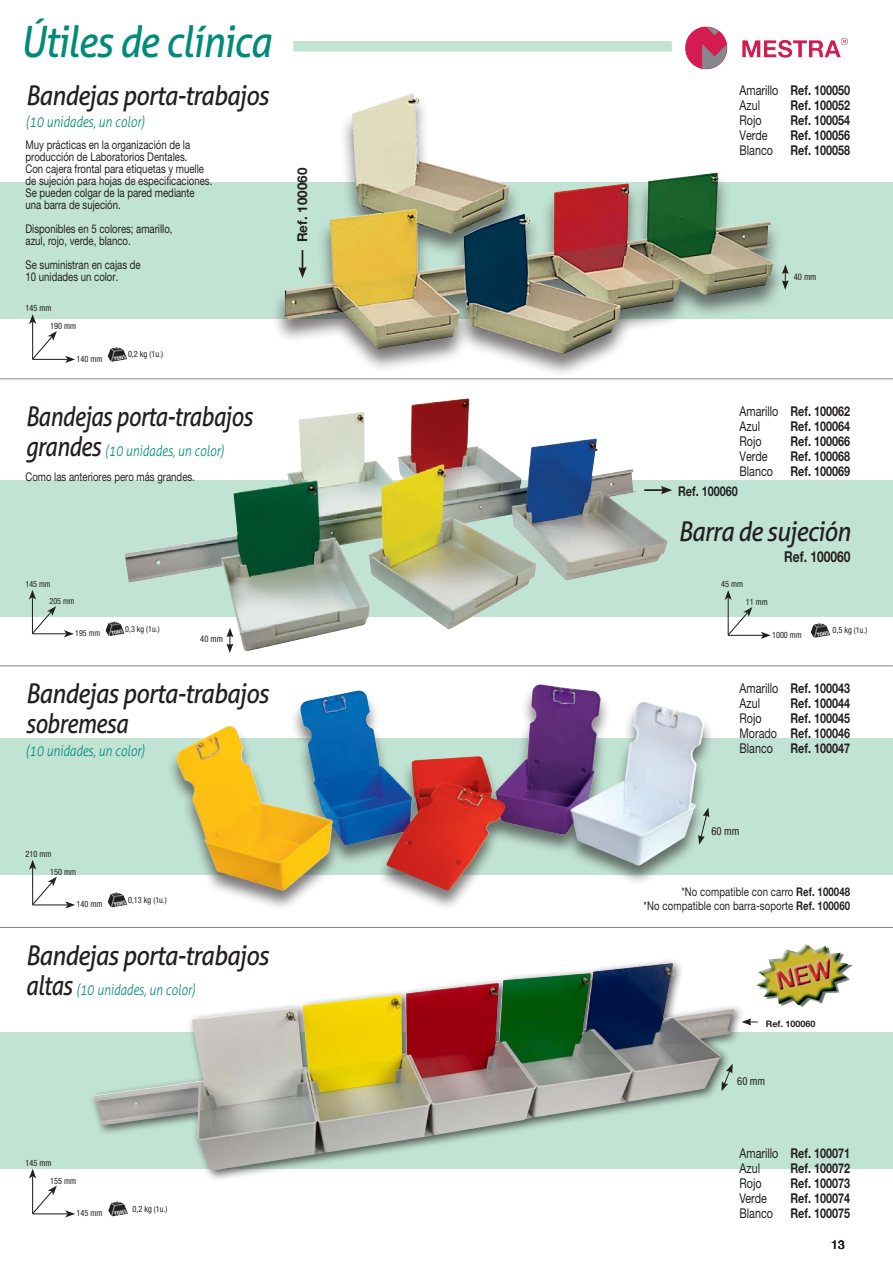
<style>
.page{position:relative;width:893px;height:1263px;background:#fff}
.page>*{position:absolute;margin:0;border:0;box-sizing:border-box;transform-origin:0 0}
.t1{font:italic 43.2px "Aller";letter-spacing:-.03em;color:#008b79;scale:.9 1}
.t2{font:italic 27px "Aller";letter-spacing:-.03em;color:#231f20;scale:.9 1}
.t3{font:italic 27px "Aller";letter-spacing:-.03em;color:#231f20;scale:.84 1}
.t4{font:italic 300 15px "Aller";color:#008b79;scale:.8 1}
.t5{font:700 15px "Helvetica Neue LT Std";color:#231f20;scale:.8 1}
.t6{font:700 13.5px "Helvetica Neue LT Std";color:#231f20;scale:.8 1}
.t7{font:13.5px "Helvetica Neue LT Std";color:#231f20;scale:.8 1}
.t8{font:700 13.5px "Helvetica Neue LT Std";color:#231f20}
.t9{font:12px/12px "Helvetica Neue LT Std";color:#231f20;scale:.8 1}
.t10{font:12px "Helvetica Neue LT Std";color:#231f20}
.t11{font:condensed 11.1px "Helvetica Neue LT Std";color:#231f20;scale:.95 1}
.t12{font:700 9px "Helvetica Neue LT Std";color:#231f20}
.t13{font:condensed 9px "Helvetica Neue LT Std";color:#231f20;scale:.95 1}
.t14{font:condensed 8.7px "Helvetica Neue LT Std";color:#231f20;scale:.95 1}
.t15{font:condensed 8.55px "Helvetica Neue LT Std";color:#231f20;scale:.95 1}
.s1{font-weight:400;font-size:27px;color:#231f20}
.s2{font-size:8.55px}
.s3{font-weight:400}
.s4{font-weight:700}
</style>
<div class="page">
<div style="left:0;top:738px;width:893px;height:136px;background:#c1e3d3"></div>
<div style="left:0;top:1033px;width:893px;height:136px;background:#c1e3d3"></div>
<div style="left:0;top:480px;width:893px;height:136px;background:#c1e3d3"></div>
<div style="left:0;top:183px;width:893px;height:136px;background:#c1e3d3"></div>
<div style="left:272px;top:93px;width:513px;height:286px;background:#231f20;opacity:.6"></div>
<img style="left:285px;top:94px;width:488px;height:260px">
<div style="left:166px;top:683px;width:549px;height:228px;background:#231f20;opacity:.6"></div>
<img style="left:174px;top:684px;width:531px;height:208px">
<img style="left:125px;top:398px;width:543px;height:254px">
<div style="left:88px;top:957px;width:658px;height:224px;background:#231f20;opacity:.75"></div>
<img style="left:408px;top:963px;width:263px;height:78px">
<img style="left:756px;top:944px;width:97px;height:63px">
<hr style="left:0;top:378px;width:893px;height:1px;background:#808285">
<hr style="left:0;top:665px;width:893px;height:1px;background:#808285">
<hr style="left:0;top:927px;width:893px;height:1px;background:#808285">
<img style="left:685px;top:26px;width:163px;height:44px">
<div style="left:293px;top:41px;width:379px;height:11px;background:#c1e3d3"></div>
<hr style="left:33px;top:359px;width:35px;height:1px;background:#231f20">
<svg style="left:65px;top:356px;width:10px;height:7px"></svg>
<hr style="left:32px;top:322px;width:1px;height:37px;background:#231f20">
<svg style="left:29px;top:314px;width:7px;height:10px"></svg>
<svg style="left:32px;top:331px;width:25px;height:29px"></svg>
<img style="left:108px;top:347px;width:19px;height:15px">
<hr style="left:728px;top:635px;width:35px;height:1px;background:#231f20">
<svg style="left:761px;top:632px;width:10px;height:7px"></svg>
<hr style="left:728px;top:598px;width:1px;height:37px;background:#231f20">
<svg style="left:725px;top:590px;width:7px;height:10px"></svg>
<svg style="left:727px;top:607px;width:25px;height:29px"></svg>
<img style="left:811px;top:623px;width:19px;height:15px">
<hr style="left:33px;top:904px;width:35px;height:1px;background:#231f20">
<svg style="left:65px;top:901px;width:10px;height:7px"></svg>
<hr style="left:32px;top:867px;width:1px;height:38px;background:#231f20">
<svg style="left:29px;top:860px;width:7px;height:9px"></svg>
<svg style="left:32px;top:877px;width:25px;height:29px"></svg>
<img style="left:108px;top:892px;width:19px;height:16px">
<hr style="left:33px;top:1213px;width:35px;height:1px;background:#231f20">
<svg style="left:65px;top:1210px;width:10px;height:7px"></svg>
<hr style="left:32px;top:1176px;width:1px;height:38px;background:#231f20">
<svg style="left:29px;top:1169px;width:7px;height:9px"></svg>
<svg style="left:32px;top:1185px;width:25px;height:30px"></svg>
<img style="left:108px;top:1201px;width:20px;height:15px">
<hr style="left:32px;top:633px;width:34px;height:1px;background:#231f20">
<svg style="left:64px;top:630px;width:10px;height:7px"></svg>
<hr style="left:32px;top:597px;width:1px;height:37px;background:#231f20">
<svg style="left:29px;top:590px;width:7px;height:10px"></svg>
<svg style="left:31px;top:606px;width:25px;height:29px"></svg>
<img style="left:105px;top:621px;width:19px;height:15px">
<svg style="left:298px;top:250px;width:9px;height:28px"></svg>
<hr style="left:644px;top:489px;width:20px;height:2px;background:#231f20">
<svg style="left:661px;top:486px;width:11px;height:8px"></svg>
<svg style="left:698px;top:807px;width:11px;height:38px"></svg>
<svg style="left:721px;top:1064px;width:12px;height:27px"></svg>
<svg style="left:741px;top:1018px;width:17px;height:7px"></svg>
<svg style="left:226px;top:628px;width:7px;height:25px"></svg>
<svg style="left:782px;top:265px;width:7px;height:25px"></svg>
<p class="t1" style="left:20px;top:15px;width:281px">Útiles de clínica</p>
<p class="t2" style="left:26px;top:79px;width:272px">Bandejas porta-trabajos</p>
<p class="t4" style="left:26px;top:113px;width:151px">(10 unidades, un color)</p>
<p class="t9" style="left:26px;top:138px;width:207px">Muy prácticas en la organización de la producción de Laboratorios Dentales.</p>
<p class="t9" style="left:26px;top:162px;width:235px">Con cajera frontal para etiquetas y muelle de sujeción para hojas de especificaciones.<br>Se pueden colgar de la pared mediante una barra de sujeción.</p>
<p class="t9" style="left:26px;top:222px;width:185px">Disponibles en 5 colores; amarillo, azul, rojo, verde, blanco.</p>
<p class="t9" style="left:26px;top:258px;width:146px">Se suministran en cajas de</p>
<p class="t9" style="left:26px;top:270px;width:118px">10 unidades un color.</p>
<p class="t14" style="left:26px;top:303px;width:29px">145 mm</p>
<p class="t14" style="left:50px;top:321px;width:29px">190 mm</p>
<p class="t14" style="left:76px;top:354px;width:29px">140 mm</p>
<p class="t14" style="left:128px;top:349px;width:39px">0,2 kg (1u.)</p>
<p class="t3" style="left:26px;top:400px;width:272px">Bandejas porta-trabajos</p>
<p class="t4" style="left:26px;top:442px;width:250px"><span class="s1">grandes</span> (10 unidades, un color)</p>
<p class="t9" style="left:26px;top:470px;width:213px">Como las anteriores pero más grandes.</p>
<p class="t8" style="left:294px;top:242px;width:76px;rotate:-90deg">Ref. 100060</p>
<p class="t15" style="left:26px;top:579px;width:28px">145 mm</p>
<p class="t15" style="left:50px;top:596px;width:28px">205 mm</p>
<p class="t15" style="left:75px;top:628px;width:28px">195 mm</p>
<p class="t15" style="left:125px;top:624px;width:38px">0,3 kg (1u.)</p>
<p class="t13" style="left:200px;top:634px;width:25px">40 mm</p>
<p class="t2" style="left:26px;top:677px;width:272px">Bandejas porta-trabajos</p>
<p class="t3" style="left:26px;top:707px;width:123px">sobremesa</p>
<p class="t4" style="left:26px;top:741px;width:151px">(10 unidades, un color)</p>
<p class="t14" style="left:26px;top:849px;width:29px">210 mm</p>
<p class="t14" style="left:50px;top:866px;width:29px">150 mm</p>
<p class="t14" style="left:76px;top:899px;width:29px">140 mm</p>
<p class="t14" style="left:128px;top:895px;width:42px">0,13 kg <span class="s2">(1u.)</span></p>
<p class="t2" style="left:26px;top:939px;width:272px">Bandejas porta-trabajos</p>
<p class="t4" style="left:26px;top:980px;width:214px"><span class="s1">altas</span> (10 unidades, un color)</p>
<p class="t14" style="left:26px;top:1157px;width:29px">145 mm</p>
<p class="t14" style="left:50px;top:1175px;width:29px">155 mm</p>
<p class="t14" style="left:76px;top:1208px;width:29px">145 mm</p>
<p class="t14" style="left:133px;top:1204px;width:38px">0,2 kg <span class="s2">(1u.)</span></p>
<p class="t6" style="left:739px;top:82px;width:140px"><span class="s3">Amarillo</span> Ref. 100050</p>
<p class="t7" style="left:739px;top:97px;width:27px">Azul</p>
<p class="t6" style="left:790px;top:97px;width:76px">Ref. 100052</p>
<p class="t7" style="left:739px;top:112px;width:29px">Rojo</p>
<p class="t6" style="left:790px;top:112px;width:76px">Ref. 100054</p>
<p class="t7" style="left:739px;top:127px;width:37px">Verde</p>
<p class="t6" style="left:790px;top:127px;width:76px">Ref. 100056</p>
<p class="t7" style="left:739px;top:142px;width:43px">Blanco</p>
<p class="t6" style="left:790px;top:142px;width:76px">Ref. 100058</p>
<p class="t13" style="left:794px;top:272px;width:25px">40 mm</p>
<p class="t6" style="left:739px;top:403px;width:140px"><span class="s3">Amarillo</span> Ref. 100062</p>
<p class="t7" style="left:739px;top:418px;width:27px">Azul</p>
<p class="t6" style="left:790px;top:418px;width:76px">Ref. 100064</p>
<p class="t7" style="left:739px;top:433px;width:29px">Rojo</p>
<p class="t6" style="left:790px;top:433px;width:76px">Ref. 100066</p>
<p class="t7" style="left:739px;top:448px;width:37px">Verde</p>
<p class="t6" style="left:790px;top:448px;width:76px">Ref. 100068</p>
<p class="t7" style="left:739px;top:463px;width:43px">Blanco</p>
<p class="t6" style="left:790px;top:463px;width:76px">Ref. 100069</p>
<p class="t6" style="left:678px;top:483px;width:76px">Ref. 100060</p>
<p class="t2" style="left:678px;top:515px;width:193px">Barra de sujeción</p>
<p class="t5" style="left:784px;top:547px;width:84px">Ref. 100060</p>
<p class="t14" style="left:746px;top:597px;width:25px">11 mm</p>
<p class="t14" style="left:721px;top:579px;width:25px">45 mm</p>
<p class="t14" style="left:772px;top:629px;width:33px">1000 mm</p>
<p class="t14" style="left:832px;top:625px;width:38px">0,5 kg <span class="s2">(1u.)</span></p>
<p class="t6" style="left:739px;top:680px;width:140px"><span class="s3">Amarillo</span> Ref. 100043</p>
<p class="t7" style="left:739px;top:695px;width:27px">Azul</p>
<p class="t6" style="left:790px;top:695px;width:76px">Ref. 100044</p>
<p class="t7" style="left:739px;top:710px;width:29px">Rojo</p>
<p class="t6" style="left:790px;top:710px;width:76px">Ref. 100045</p>
<p class="t6" style="left:739px;top:725px;width:140px"><span class="s3">Morado</span> Ref. 100046</p>
<p class="t7" style="left:739px;top:740px;width:43px">Blanco</p>
<p class="t6" style="left:790px;top:740px;width:76px">Ref. 100047</p>
<p class="t11" style="left:711px;top:824px;width:31px">60 mm</p>
<p class="t9" style="left:681px;top:886px;width:212px">*No compatible con carro <span class="s4">Ref. 100048</span></p>
<p class="t9" style="left:644px;top:899px;width:260px">*No compatible con barra-soporte <span class="s4">Ref. 100060</span></p>
<p class="t12" style="left:766px;top:1018px;width:51px">Ref. 100060</p>
<p class="t11" style="left:737px;top:1074px;width:31px">60 mm</p>
<p class="t6" style="left:739px;top:1145px;width:140px"><span class="s3">Amarillo</span> Ref. 100071</p>
<p class="t7" style="left:739px;top:1160px;width:27px">Azul</p>
<p class="t6" style="left:790px;top:1160px;width:76px">Ref. 100072</p>
<p class="t7" style="left:739px;top:1175px;width:29px">Rojo</p>
<p class="t6" style="left:790px;top:1175px;width:76px">Ref. 100073</p>
<p class="t7" style="left:739px;top:1190px;width:36px">Verde</p>
<p class="t6" style="left:790px;top:1190px;width:76px">Ref. 100074</p>
<p class="t7" style="left:739px;top:1205px;width:43px">Blanco</p>
<p class="t6" style="left:790px;top:1205px;width:76px">Ref. 100075</p>
<p class="t10" style="left:831px;top:1238px;width:15px">13</p>
</div>
